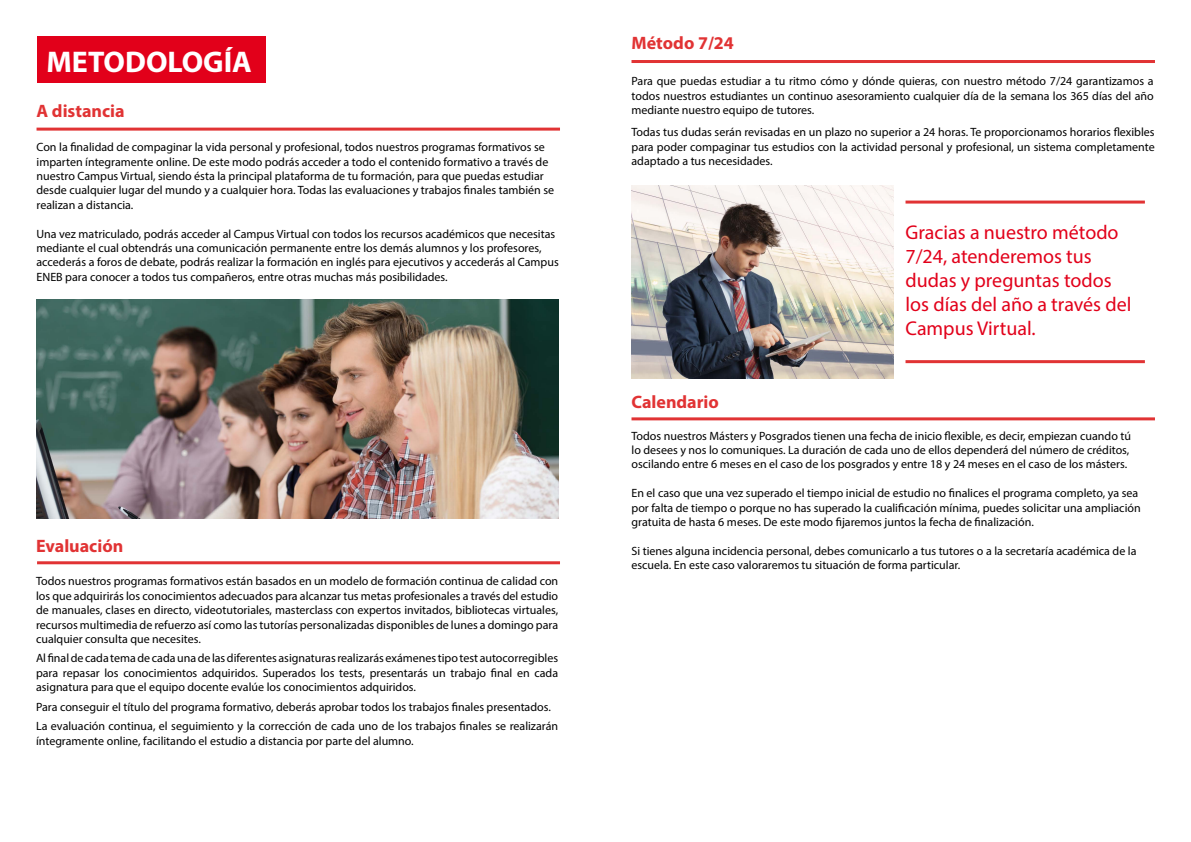
<style>
.page{position:relative;width:1191px;height:842px;background:#fff}
.page>*{position:absolute;margin:0;border:0;box-sizing:border-box;transform-origin:0 0}
.t1{font:700 30px "Myriad Pro";color:#fff}
.t2{font:20px/24px "Myriad Pro";color:#e2001a}
.t3{font:700 18px "Myriad Pro";color:#e13334}
.t4{font:12px/14.4px "Myriad Pro";color:#000}
</style>
<div class="page">
<div style="left:37px;top:37px;width:229px;height:46px;background:#e2001a"></div>
<img style="left:37px;top:299px;width:522px;height:219px">
<hr style="left:37px;top:128px;width:523px;height:3px;background:#e13334">
<hr style="left:37px;top:561px;width:523px;height:3px;background:#e13334">
<img style="left:631px;top:185px;width:262px;height:194px">
<hr style="left:905px;top:360px;width:239px;height:3px;background:#e13334">
<hr style="left:905px;top:201px;width:239px;height:3px;background:#e13334">
<hr style="left:631px;top:60px;width:524px;height:3px;background:#e13334">
<hr style="left:631px;top:417px;width:524px;height:3px;background:#e13334">
<h1 class="t1" style="left:46px;top:42px;width:207px">METODOLOGÍA</h1>
<h3 class="t3" style="left:37px;top:100px;width:90px">A distancia</h3>
<p class="t4" style="left:37px;top:140px;width:519px">Con la finalidad de compaginar la vida personal y profesional, todos nuestros programas formativos se imparten íntegramente online. De este modo podrás acceder a todo el contenido formativo a través de nuestro Campus Virtual, siendo ésta la principal plataforma de tu formación, para que puedas estudiar desde cualquier lugar del mundo y a cualquier hora. Todas las evaluaciones y trabajos finales también se realizan a distancia.</p>
<p class="t4" style="left:37px;top:226px;width:524px">Una vez matriculado, podrás acceder al Campus Virtual con todos los recursos académicos que necesitas mediante el cual obtendrás una comunicación permanente entre los demás alumnos y los profesores, accederás a foros de debate, podrás realizar la formación en inglés para ejecutivos y accederás al Campus ENEB para conocer a todos tus compañeros, entre otras muchas más posibilidades.</p>
<h3 class="t3" style="left:36px;top:534px;width:89px">Evaluación</h3>
<p class="t4" style="left:36px;top:574px;width:524px;text-align:justify">Todos nuestros programas formativos están basados en un modelo de formación continua de calidad con los que adquirirás los conocimientos adecuados para alcanzar tus metas profesionales a través del estudio de manuales, clases en directo, videotutoriales, masterclass con expertos invitados, bibliotecas virtuales, recursos multimedia de refuerzo así como las tutorías personalizadas disponibles de lunes a domingo para cualquier consulta que necesites.</p>
<p class="t4" style="left:36px;top:651px;width:523px;text-align:justify">Al final de cada tema de cada una de las diferentes asignaturas realizarás exámenes tipo test autocorregibles para repasar los conocimientos adquiridos. Superados los tests, presentarás un trabajo final en cada asignatura para que el equipo docente evalúe los conocimientos adquiridos.</p>
<p class="t4" style="left:36px;top:697px;width:524px;line-height:19.4px">Para conseguir el título del programa formativo, deberás aprobar todos los trabajos finales presentados.<br>La evaluación continua, el seguimiento y la corrección de cada uno de los trabajos finales se realizarán</p>
<p class="t4" style="left:36px;top:733px;width:379px">íntegramente online, facilitando el estudio a distancia por parte del alumno.</p>
<h3 class="t3" style="left:631px;top:31px;width:104px">Método 7/24</h3>
<p class="t4" style="left:631px;top:74px;width:524px;text-align:justify">Para que puedas estudiar a tu ritmo cómo y dónde quieras, con nuestro método 7/24 garantizamos a todos nuestros estudiantes un continuo asesoramiento cualquier día de la semana los 365 días del año mediante nuestro equipo de tutores.</p>
<p class="t4" style="left:631px;top:125px;width:525px;text-align:justify">Todas tus dudas serán revisadas en un plazo no superior a 24 horas. Te proporcionamos horarios flexibles para poder compaginar tus estudios con la actividad personal y profesional, un sistema completamente adaptado a tus necesidades.</p>
<h3 class="t3" style="left:631px;top:390px;width:89px">Calendario</h3>
<h2 class="t2" style="left:905px;top:220px;width:227px">Gracias a nuestro método<br>7/24, atenderemos tus dudas y preguntas todos los días del año a través del<br>Campus Virtual.</h2>
<p class="t4" style="left:631px;top:428px;width:501px">Todos nuestros Másters y Posgrados tienen una fecha de inicio flexible, es decir, empiezan cuando tú lo desees y nos lo comuniques. La duración de cada uno de ellos dependerá del número de créditos, oscilando entre 6 meses en el caso de los posgrados y entre 18 y 24 meses en el caso de los másters.</p>
<p class="t4" style="left:631px;top:486px;width:511px">En el caso que una vez superado el tiempo inicial de estudio no finalices el programa completo, ya sea por falta de tiempo o porque no has superado la cualificación mínima, puedes solicitar una ampliación gratuita de hasta 6 meses. De este modo fijaremos juntos la fecha de finalización.</p>
<p class="t4" style="left:631px;top:543px;width:506px">Si tienes alguna incidencia personal, debes comunicarlo a tus tutores o a la secretaría académica de la escuela. En este caso valoraremos tu situación de forma particular.</p>
</div>
